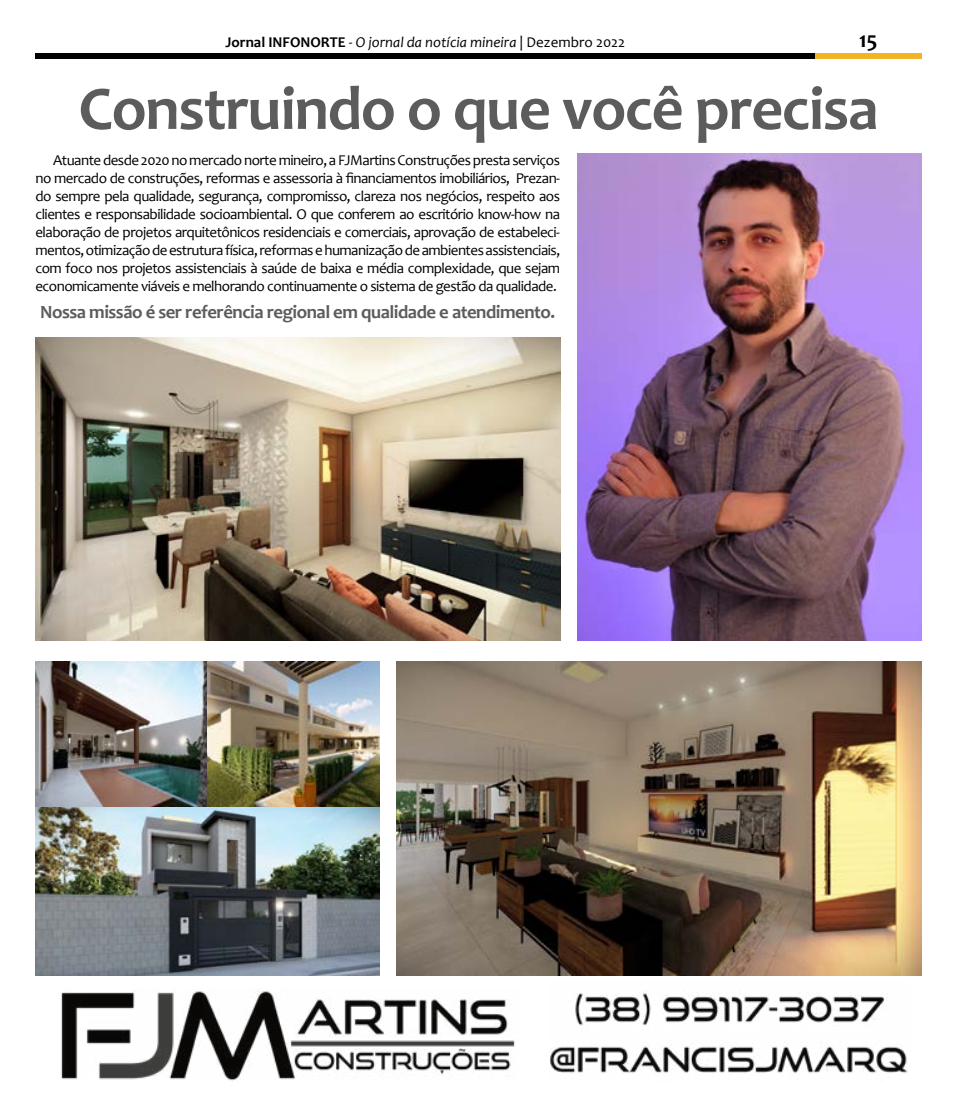
<style>
.page{position:relative;width:957px;height:1117px;background:#fff}
.page>*{position:absolute;margin:0;border:0;box-sizing:border-box;transform-origin:0 0}
.t1{font:700 62.5px "Candara";letter-spacing:-.02em;color:#5d5c5c}
.t2{font:700 22.5px "Candara";color:#000}
.t3{font:700 18.75px "Candara";letter-spacing:-.025em;color:#5d5c5c}
.t4{font:15px/18px "Candara";letter-spacing:-.035em;color:#000;text-align:justify}
.t5{font:italic 15px "Candara";color:#000}
.s1{font-weight:700;font-style:normal}
.s2{font-style:normal}
</style>
<div class="page">
<div style="left:815px;top:53px;width:106px;height:6px;background:#f1b424"></div>
<div style="left:35px;top:53px;width:780px;height:6px;background:#000"></div>
<img style="left:578px;top:154px;width:343px;height:486px">
<img style="left:549px;top:991px;width:359px;height:83px">
<img style="left:61px;top:991px;width:455px;height:90px">
<img style="left:35px;top:337px;width:525px;height:303px">
<img style="left:35px;top:661px;width:344px;height:314px">
<img style="left:397px;top:661px;width:524px;height:314px">
<p class="t5" style="left:226px;top:33px;width:401px"><span class="s1">Jornal INFONORTE</span> - O jornal da notícia mineira <span class="s2">| Dezembro 2022</span></p>
<h2 class="t2" style="left:859px;top:26px;width:20px">15</h2>
<h1 class="t1" style="left:78px;top:69px;width:801px">Construindo o que você precisa</h1>
<p class="t4" style="left:35px;top:151px;width:526px;text-indent:18px">Atuante desde 2020 no mercado norte mineiro, a FJMartins Construções presta serviços no mercado de construções, reformas e assessoria à financiamentos imobiliários, Prezan&shy;do sempre pela qualidade, segurança, compromisso, clareza nos negócios, respeito aos clientes e responsabilidade socioambiental. O que conferem ao escritório know-how na elaboração de projetos arquitetônicos residenciais e comerciais, aprovação de estabeleci&shy;mentos, otimização de estrutura física, reformas e humanização de ambientes assistenciais, com foco nos projetos assistenciais à saúde de baixa e média complexidade, que sejam economicamente viáveis e melhorando continuamente o sistema de gestão da qualidade.</p>
<p class="t3" style="left:40px;top:300px;width:517px">Nossa missão é ser referência regional em qualidade e atendimento.</p>
</div>
